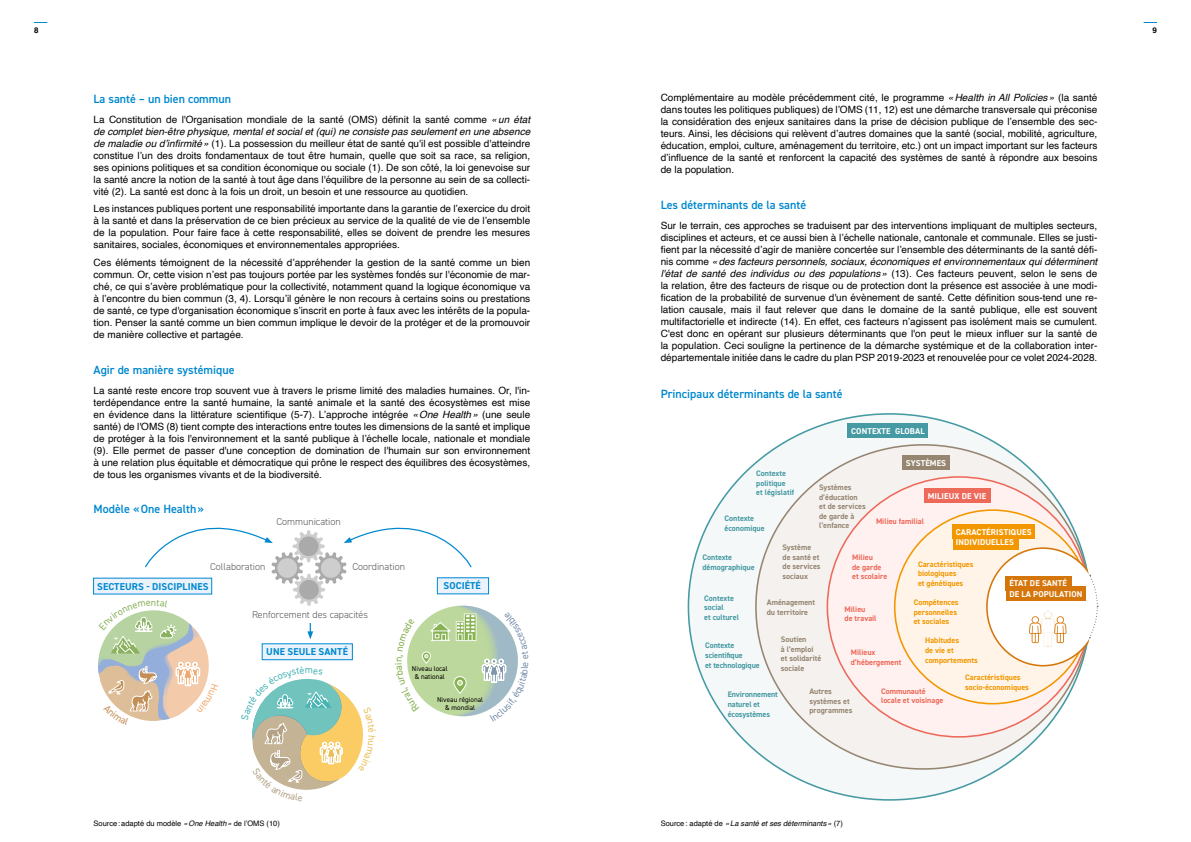
<style>
.page{position:relative;width:1191px;height:842px;background:#fff}
.page>*{position:absolute;margin:0;border:0;box-sizing:border-box;transform-origin:0 0}
.t1{font:600 12px "DIN2014";color:#0088cf}
.t2{font:10px/12px "Helvetica";color:#000;text-align:justify}
.t3{font:300 10px "DIN2014";color:#575756}
.t4{font:700 10px "DIN2014";letter-spacing:.01em;color:#0088cf}
.t5{font:700 8.5px/10.2px "DIN2014";letter-spacing:.01em;color:#fff}
.t6{font:700 8px/9.6px "DIN2014";color:#968671}
.t7{font:700 8px/9.6px "DIN2014";color:#469aa3}
.t8{font:700 8px/9.6px "DIN2014";color:#f39700}
.t9{font:700 8px/9.6px "DIN2014";color:#ed6a5b}
.t10{font:700 8px "Helvetica";color:#000}
.t11{font:italic 7.5px "Helvetica";color:#000}
.t12{font:7.5px "Helvetica";color:#000}
.t13{font:7px/8.4px "DIN2014";color:#000;text-align:center}
.s1{font-style:italic}
.s2{font-style:normal}
</style>
<div class="page">
<svg style="left:1143px;top:22px;width:14px;height:1px"></svg>
<svg style="left:34px;top:22px;width:13px;height:1px"></svg>
<div style="left:688px;top:414px;width:402px;height:386px;background:#f5f8f9;border-radius:50%"></div>
<div style="left:756px;top:445px;width:334px;height:324px;background:#f4f1ef;border-radius:50%"></div>
<div style="left:827px;top:477px;width:263px;height:260px;background:#fef1ef;border-radius:50%"></div>
<div style="left:894px;top:510px;width:196px;height:194px;background:#fff4e7;border-radius:50%"></div>
<div style="left:987px;top:548px;width:112px;height:118px;background:#fff;border-radius:50%"></div>
<svg style="left:1078px;top:561px;width:21px;height:115px"></svg>
<svg style="left:1029px;top:611px;width:37px;height:37px"></svg>
<div style="left:924px;top:488px;width:66px;height:15px;background:#ed6a5b"></div>
<div style="left:952px;top:525px;width:82px;height:14px;background:#f39700"></div>
<div style="left:1005px;top:576px;width:67px;height:14px;background:#d4760b"></div>
<div style="left:952px;top:535px;width:66px;height:14px;background:#f39700"></div>
<div style="left:1005px;top:586px;width:80px;height:15px;background:#d4760b"></div>
<div style="left:902px;top:456px;width:47px;height:14px;background:#968671"></div>
<div style="left:847px;top:424px;width:81px;height:14px;background:#469aa3"></div>
<svg style="left:93px;top:527px;width:425px;height:263px"></svg>
<p class="t10" style="left:34px;top:25px;width:6px">8</p>
<p class="t10" style="left:1152px;top:25px;width:6px">9</p>
<p class="t1" style="left:94px;top:91px;width:139px">La santé – un bien commun</p>
<p class="t2" style="left:94px;top:114px;width:438px">La Constitution de l'Organisation mondiale de la santé (OMS) définit la santé comme <span class="s1">«un état de complet bien-être physique, mental et social et (qui) ne consiste pas seulement en une absence de maladie ou d’infirmité»</span> (1). La possession du meilleur état de santé qu'il est possible d'atteindre constitue l’un des droits fondamentaux de tout être humain, quelle que soit sa race, sa religion, ses opinions politiques et sa condition économique ou sociale (1). De son côté, la loi genevoise sur la santé ancre la notion de la santé à tout âge dans l'équilibre de la personne au sein de sa collecti&shy;vité (2). La santé est donc à la fois un droit, un besoin et une ressource au quotidien.</p>
<p class="t2" style="left:94px;top:203px;width:438px">Les instances publiques portent une responsabilité importante dans la garantie de l’exercice du droit à la santé et dans la préservation de ce bien précieux au service de la qualité de vie de l’ensemble de la population. Pour faire face à cette responsabilité, elles se doivent de prendre les mesures sanitaires, sociales, économiques et environnementales appropriées.</p>
<p class="t2" style="left:94px;top:257px;width:438px">Ces éléments témoignent de la nécessité d’appréhender la gestion de la santé comme un bien commun. Or, cette vision n’est pas toujours portée par les systèmes fondés sur l'économie de mar&shy;ché, ce qui s’avère problématique pour la collectivité, notamment quand la logique économique va à l’encontre du bien commun (3, 4). Lorsqu’il génère le non recours à certains soins ou prestations de santé, ce type d'organisation économique s’inscrit en porte à faux avec les intérêts de la popula&shy;tion. Penser la santé comme un bien commun implique le devoir de la protéger et de la promouvoir de manière collective et partagée.</p>
<p class="t1" style="left:94px;top:362px;width:142px">Agir de manière systémique</p>
<p class="t2" style="left:94px;top:384px;width:438px">La santé reste encore trop souvent vue à travers le prisme limité des maladies humaines. Or, l'in&shy;terdépendance entre la santé humaine, la santé animale et la santé des écosystèmes est mise en évidence dans la littérature scientifique (5-7). L’approche intégrée <span class="s1">«One Health»</span> (une seule santé) de l'OMS (8) tient compte des interactions entre toutes les dimensions de la santé et implique de protéger à la fois l'environnement et la santé publique à l’échelle locale, nationale et mondiale (9). Elle permet de passer d'une conception de domination de l'humain sur son environnement à une relation plus équitable et démocratique qui prône le respect des équilibres des écosystèmes, de tous les organismes vivants et de la biodiversité.</p>
<p class="t1" style="left:94px;top:501px;width:112px">Modèle «One Health»</p>
<p class="t3" style="left:276px;top:516px;width:66px">Communication</p>
<p class="t3" style="left:210px;top:560px;width:57px">Collaboration</p>
<p class="t3" style="left:352px;top:560px;width:54px">Coordination</p>
<p class="t4" style="left:97px;top:579px;width:113px">SECTEURS - DISCIPLINES</p>
<p class="t4" style="left:443px;top:579px;width:39px">SOCIÉTÉ</p>
<p class="t3" style="left:252px;top:608px;width:118px">Renforcement des capacités</p>
<p class="t4" style="left:266px;top:645px;width:83px">UNE SEULE SANTÉ</p>
<p class="t13" style="left:412px;top:664px;width:37px">Niveau local &amp; national</p>
<p class="t13" style="left:437px;top:695px;width:47px">Niveau régional &amp; mondial</p>
<p class="t2" style="left:660px;top:92px;width:438px">Complémentaire au modèle précédemment cité, le programme <span class="s1">«Health in All Policies»</span> (la santé dans toutes les politiques publiques) de l’OMS (11, 12) est une démarche transversale qui préconise la considération des enjeux sanitaires dans la prise de décision publique de l’ensemble des sec&shy;teurs. Ainsi, les décisions qui relèvent d’autres domaines que la santé (social, mobilité, agriculture, éducation, emploi, culture, aménagement du territoire, etc.) ont un impact important sur les facteurs d’influence de la santé et renforcent la capacité des systèmes de santé à répondre aux besoins de la population.</p>
<p class="t1" style="left:660px;top:197px;width:147px">Les déterminants de la santé</p>
<p class="t2" style="left:660px;top:220px;width:438px">Sur le terrain, ces approches se traduisent par des interventions impliquant de multiples secteurs, disciplines et acteurs, et ce aussi bien à l’échelle nationale, cantonale et communale. Elles se justi&shy;fient par la nécessité d’agir de manière concertée sur l’ensemble des déterminants de la santé défi&shy;nis comme <span class="s1">«des facteurs personnels, sociaux, économiques et environnementaux qui déterminent l'état de santé des individus ou des populations»</span> (13). Ces facteurs peuvent, selon le sens de la relation, être des facteurs de risque ou de protection dont la présence est associée à une modi&shy;fication de la probabilité de survenue d'un évènement de santé. Cette définition sous-tend une re&shy;lation causale, mais il faut relever que dans le domaine de la santé publique, elle est souvent multifactorielle et indirecte (14). En effet, ces facteurs n’agissent pas isolément mais se cumulent.<br>C'est donc en opérant sur plusieurs déterminants que l'on peut le mieux influer sur la santé de la population. Ceci souligne la pertinence de la démarche systémique et de la collaboration inter&shy;départementale initiée dans le cadre du plan PSP 2019-2023 et renouvelée pour ce volet 2024-2028.</p>
<p class="t1" style="left:660px;top:386px;width:183px">Principaux déterminants de la santé</p>
<p class="t5" style="left:851px;top:426px;width:75px">CONTEXTE GLOBAL</p>
<p class="t5" style="left:906px;top:458px;width:42px">SYSTÈMES</p>
<p class="t7" style="left:756px;top:468px;width:39px">Contexte politique et législatif</p>
<p class="t6" style="left:819px;top:482px;width:48px">Systèmes d’éducation et de services de garde à l’enfance</p>
<p class="t5" style="left:927px;top:491px;width:60px">MILIEUX DE VIE</p>
<p class="t5" style="left:956px;top:527px;width:77px">CARACTÉRISTIQUES<br>INDIVIDUELLES</p>
<p class="t5" style="left:1009px;top:578px;width:74px">ÉTAT DE SANTÉ<br>DE LA POPULATION</p>
<p class="t7" style="left:724px;top:514px;width:42px">Contexte économique</p>
<p class="t7" style="left:702px;top:552px;width:54px">Contexte démographique</p>
<p class="t8" style="left:918px;top:559px;width:57px">Caractéristiques biologiques<br>et génétiques</p>
<p class="t8" style="left:913px;top:597px;width:46px">Compétences personnelles et sociales</p>
<p class="t8" style="left:925px;top:636px;width:54px">Habitudes<br>de vie et comportements</p>
<p class="t8" style="left:965px;top:672px;width:65px">Caractéristiques socio-économiques</p>
<p class="t9" style="left:876px;top:516px;width:50px">Milieu familial</p>
<p class="t9" style="left:852px;top:552px;width:37px">Milieu<br>de garde et scolaire</p>
<p class="t9" style="left:844px;top:604px;width:33px">Milieu<br>de travail</p>
<p class="t9" style="left:850px;top:648px;width:52px">Milieux d’hébergement</p>
<p class="t9" style="left:881px;top:686px;width:64px">Communauté locale et voisinage</p>
<p class="t6" style="left:782px;top:542px;width:40px">Système de santé et de services sociaux</p>
<p class="t6" style="left:767px;top:597px;width:50px">Aménagement du territoire</p>
<p class="t6" style="left:781px;top:634px;width:42px">Soutien<br>à l’emploi et solidarité sociale</p>
<p class="t6" style="left:809px;top:686px;width:44px">Autres systèmes et programmes</p>
<p class="t7" style="left:704px;top:593px;width:36px">Contexte social<br>et culturel</p>
<p class="t7" style="left:705px;top:641px;width:56px">Contexte scientifique<br>et technologique</p>
<p class="t7" style="left:728px;top:690px;width:52px">Environnement naturel et écosystèmes</p>
<p class="t12" style="left:94px;top:817px;width:188px">Source:adapté du modèle <span class="s1">«One Health»</span> de l’OMS (10)</p>
<p class="t11" style="left:660px;top:817px;width:184px"><span class="s2">Source: adapté de</span> «La santé et ses déterminants» <span class="s2">(7)</span></p>
</div>
